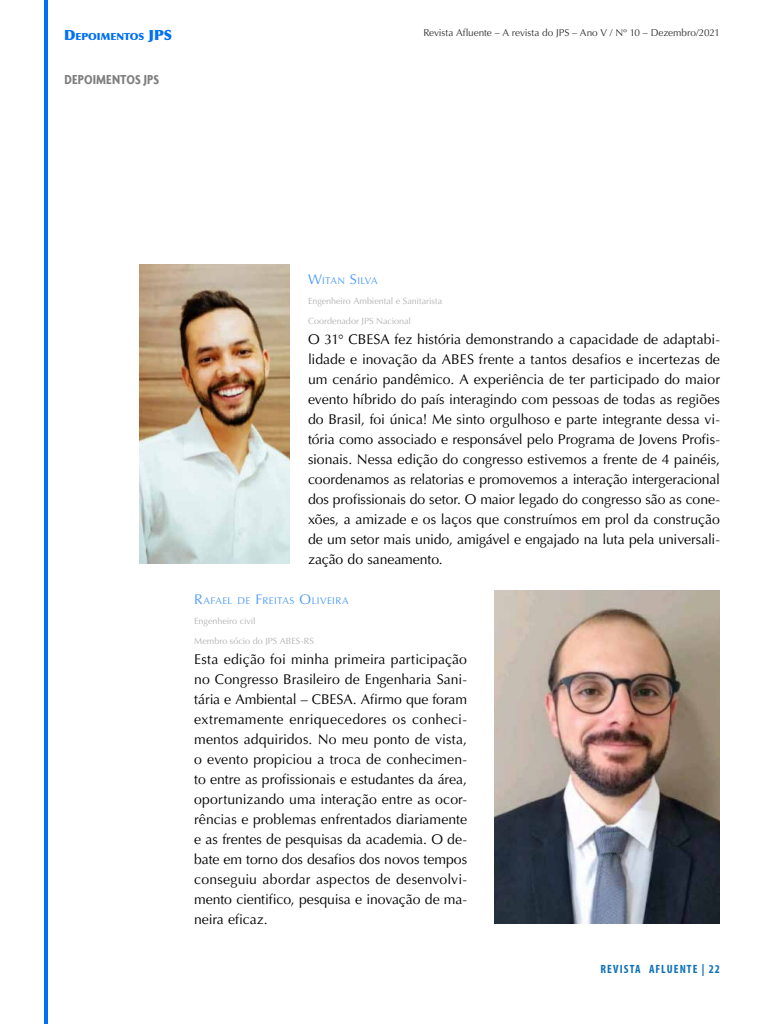
<style>
.page{position:relative;width:768px;height:1024px;background:#fff}
.page>*{position:absolute;margin:0;border:0;box-sizing:border-box;transform-origin:0 0}
.t1{font:14px/20px "Optima LT";letter-spacing:-.01em;color:#000;text-align:justify}
.t2{font:700 condensed 14px "Agenda";letter-spacing:.005em;color:#808080}
.t3{font:700 condensed 12px "Myriad Pro";letter-spacing:.09em;color:#0e71b8}
.t4{font:10px "Optima";letter-spacing:-.005em;color:#333}
.t5{font:9.8px "Optima";letter-spacing:.04em;color:#4d9bf7}
.t6{font:900 9.8px "Optima";color:#0070f4}
.t7{font:9.8px "Optima";letter-spacing:.005em;color:#4d9bf7}
.t8{font:9px "Optima";color:#b3b3b3}
.s1{font-size:14px}
</style>
<div class="page">
<hr style="left:44px;top:0;width:4px;height:1024px;background:#0070f4">
<img style="left:139px;top:264px;width:150px;height:300px">
<img style="left:495px;top:590px;width:225px;height:334px">
<p class="t6" style="left:64px;top:31px;width:100px"><span class="s1">D</span>EPOIMENTOS <span class="s1">JPS</span></p>
<p class="t4" style="left:423px;top:27px;width:298px">Revista Afluente – A revista do JPS – Ano V / Nº 10 – Dezembro/2021</p>
<p class="t2" style="left:65px;top:71px;width:96px">DEPOIMENTOS JPS</p>
<p class="t7" style="left:308px;top:275px;width:71px"><span class="s1">W</span>ITAN <span class="s1">S</span>ILVA</p>
<p class="t8" style="left:308px;top:296px;width:136px">Engenheiro Ambiental e Sanitarista</p>
<p class="t8" style="left:308px;top:316px;width:104px">Coordenador JPS Nacional</p>
<p class="t1" style="left:308px;top:329px;width:414px">O 31° CBESA fez história demonstrando a capacidade de adaptabi&shy;lidade e inovação da ABES frente a tantos desafios e incertezas de um cenário pandêmico. A experiência de ter participado do maior evento híbrido do país interagindo com pessoas de todas as regiões do Brasil, foi única! Me sinto orgulhoso e parte integrante dessa vi&shy;tória como associado e responsável pelo Programa de Jovens Profis&shy;sionais. Nessa edição do congresso estivemos a frente de 4 painéis, coordenamos as relatorias e promovemos a interação intergeracional dos profissionais do setor. O maior legado do congresso são as cone&shy;xões, a amizade e os laços que construímos em prol da construção de um setor mais unido, amigável e engajado na luta pela universali&shy;zação do saneamento.</p>
<p class="t5" style="left:194px;top:595px;width:156px"><span class="s1">R</span>AFAEL DE <span class="s1">F</span>REITAS <span class="s1">O</span>LIVEIRA</p>
<p class="t8" style="left:194px;top:616px;width:63px">Engenheiro civil</p>
<p class="t8" style="left:194px;top:636px;width:121px">Membro sócio do JPS ABES-RS</p>
<p class="t1" style="left:194px;top:649px;width:274px">Esta edição foi minha primeira participação no Congresso Brasileiro de Engenharia Sani&shy;tária e Ambiental – CBESA. Afirmo que foram extremamente enriquecedores os conheci&shy;mentos adquiridos. No meu ponto de vista, o evento propiciou a troca de conhecimen&shy;to entre as profissionais e estudantes da área, oportunizando uma interação entre as ocor&shy;rências e problemas enfrentados diariamente e as frentes de pesquisas da academia. O de&shy;bate em torno dos desafios dos novos tempos conseguiu abordar aspectos de desenvolvi&shy;mento cientifico, pesquisa e inovação de ma&shy;neira eficaz.</p>
<p class="t3" style="left:601px;top:962px;width:121px">REVISTA AFLUENTE | 22</p>
</div>
